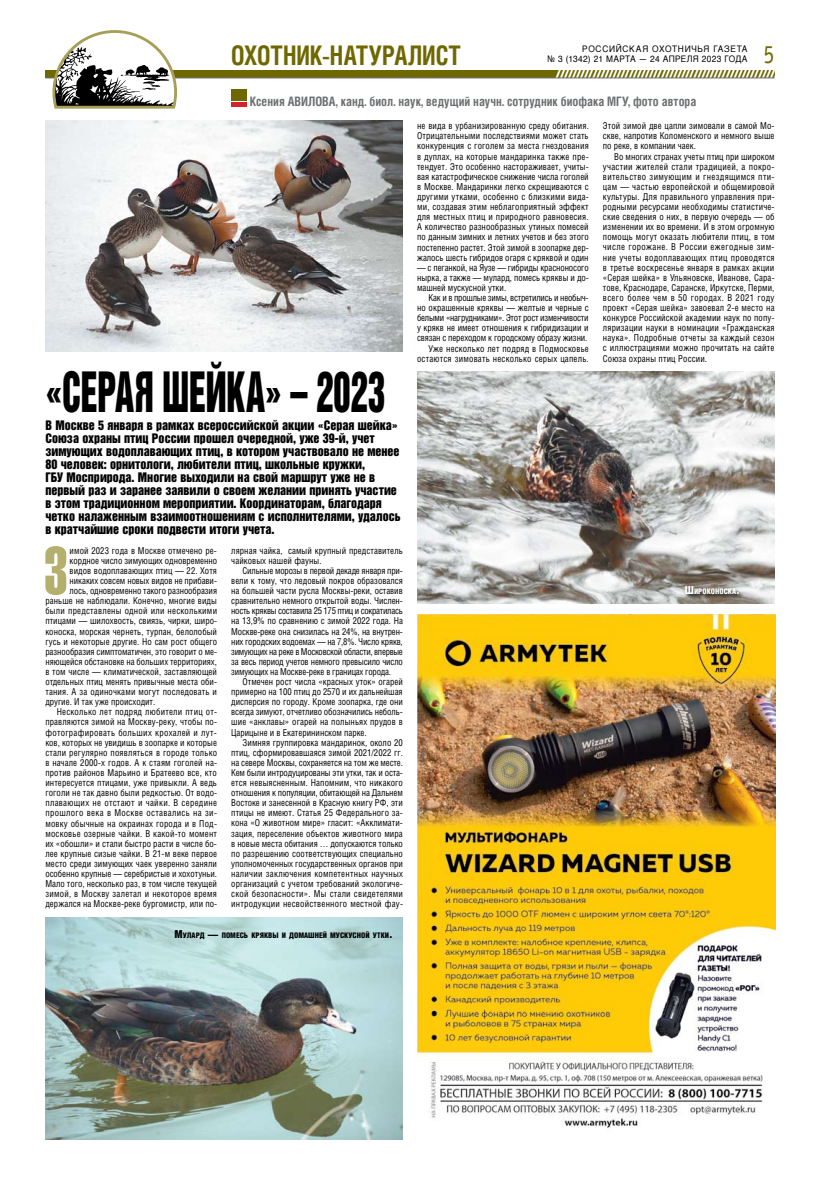
<style>
.page{position:relative;width:820px;height:1191px;background:#fff}
.page>*{position:absolute;margin:0;border:0;box-sizing:border-box;transform-origin:0 0}
.t1{font:66.2px "Helios Extra Compressed";color:#b5af6e;scale:.95 1}
.t2{font:50.8px "Helvetica Inserat LT Std";letter-spacing:-.005em;color:#000;scale:.68 1}
.t3{font:700 27px "Helios Cond";letter-spacing:-.005em;color:#6f6800;scale:.9 1}
.t4{font:26px "Officina Sans Book ITC";color:#6f6800;scale:.85 1}
.t5{font:700 13px "Helios Cond";color:#6d6f71;scale:.95 1}
.t6{font:12px/13px "Helvetica Inserat LT Std";color:#000}
.t7{font:9.5px/10.1px "Helios Cond";letter-spacing:.005em;color:#000;text-align:justify;scale:.95 1}
.t8{font:9.5px "Helios Cond";letter-spacing:.025em;color:#000;scale:.95 1}
.t9{font:9.5px "Helios Cond";letter-spacing:.03em;color:#000;scale:.95 1}
.t10{font:9.5px "Helios Cond";letter-spacing:.035em;color:#000;scale:.95 1}
.t11{font:9px/10px "Helvetica";letter-spacing:.07em;color:#000;scale:.93 1}
.t12{font:9px "Helvetica";letter-spacing:.035em;color:#000;scale:.93 1}
.t13{font:900 7.7px "Helios Cond";color:#000}
.t14{font:900 7.7px "Helios Cond";color:#fff}
.s1{font-size:11px}
</style>
<div class="page">
<div style="left:45px;top:70px;width:729px;height:8px;background:#6f6800"></div>
<hr style="left:45px;top:77px;width:729px;height:1px;background:#6d6f71">
<img style="left:45px;top:120px;width:358px;height:232px">
<img style="left:45px;top:917px;width:358px;height:223px">
<svg style="left:51px;top:30px;width:127px;height:79px"></svg>
<div style="left:231px;top:89px;width:16px;height:12px;background:#6f6800"></div>
<hr style="left:231px;top:102px;width:16px;height:4px;background:#d2232a">
<img style="left:417px;top:614px;width:358px;height:514px">
<img style="left:417px;top:372px;width:357px;height:231px">
<div style="left:684px;top:585px;width:59px;height:14px;background:#000;opacity:.75"></div>
<svg style="left:555px;top:70px;width:220px;height:8px"></svg>
<h3 class="t3" style="left:231px;top:39px;width:257px">ОХОТНИК-НАТУРАЛИСТ</h3>
<p class="t11" style="left:547px;top:44px;width:216px;text-indent:34px">РОССИЙСКАЯ ОХОТНИЧЬЯ ГАЗЕТА № 3 (1342) 21 марта</p>
<p class="t12" style="left:638px;top:52px;width:118px">— 24 апреля 2023 года</p>
<h3 class="t4" style="left:763px;top:39px;width:14px">5</h3>
<h3 class="t5" style="left:249px;top:93px;width:471px">Ксения АВИЛОВА, канд. биол. наук, ведущий научн. сотрудник биофака МГУ, фото автора</h3>
<h2 class="t2" style="left:45px;top:362px;width:501px">«СЕРАЯ ШЕЙКА» – 2023</h2>
<p class="t6" style="left:45px;top:418px;width:356px">В Москве 5 января в рамках всероссийской акции «Серая шейка» Союза охраны птиц России прошел очередной, уже 39-й, учет зимующих водоплавающих птиц, в котором участвовало не менее 80 человек: орнитологи, любители птиц, школьные кружки,<br>ГБУ Мосприрода. Многие выходили на свой маршрут уже не в первый раз и заранее заявили о своем желании принять участие в этом традиционном мероприятии. Координаторам, благодаря четко налаженным взаимоотношениям с исполнителями, удалось в кратчайшие сроки подвести итоги учета.</p>
<h1 class="t1" style="left:44px;top:533px;width:27px">З</h1>
<p class="t7" style="left:70px;top:545px;width:156px">имой 2023 года в Москве отмечено ре-</p>
<p class="t7" style="left:70px;top:555px;width:157px">кордное число зимующих одновременно</p>
<p class="t7" style="left:70px;top:565px;width:156px">видов водоплавающих птиц — 22. Хотя</p>
<p class="t7" style="left:70px;top:575px;width:156px">никаких совсем новых видов не прибави-</p>
<p class="t7" style="left:70px;top:585px;width:157px">лось, одновременно такого разнообразия</p>
<p class="t7" style="left:45px;top:595px;width:182px">раньше не наблюдали. Конечно, многие виды</p>
<p class="t8" style="left:45px;top:605px;width:182px">были представлены одной или несколькими</p>
<p class="t7" style="left:45px;top:616px;width:182px">птицами — шилохвость, свиязь, чирки, широ-</p>
<p class="t7" style="left:45px;top:626px;width:182px">коноска, морская чернеть, турпан, белолобый</p>
<p class="t7" style="left:45px;top:636px;width:182px">гусь и некоторые другие. Но сам рост общего</p>
<p class="t7" style="left:45px;top:646px;width:182px">разнообразия симптоматичен, это говорит о ме-</p>
<p class="t7" style="left:45px;top:656px;width:182px">няющейся обстановке на больших территориях,</p>
<p class="t7" style="left:45px;top:666px;width:182px">в том числе — климатической, заставляющей</p>
<p class="t7" style="left:45px;top:676px;width:182px">отдельных птиц менять привычные места оби-</p>
<p class="t7" style="left:45px;top:686px;width:182px">тания. А за одиночками могут последовать и</p>
<p class="t7" style="left:45px;top:696px;width:117px">другие. И так уже происходит.</p>
<p class="t8" style="left:57px;top:706px;width:170px">Несколько лет подряд любители птиц от-</p>
<p class="t7" style="left:45px;top:717px;width:182px">правляются зимой на Москву-реку, чтобы по-</p>
<p class="t9" style="left:45px;top:726px;width:182px">фотографировать больших крохалей и лут-</p>
<p class="t7" style="left:45px;top:737px;width:182px">ков, которых не увидишь в зоопарке и которые</p>
<p class="t7" style="left:45px;top:747px;width:182px">стали регулярно появляться в городе только</p>
<p class="t7" style="left:45px;top:757px;width:182px">в начале 2000-х годов. А к стаям гоголей на-</p>
<p class="t7" style="left:45px;top:767px;width:182px">против районов Марьино и Братеево все, кто</p>
<p class="t7" style="left:45px;top:777px;width:182px">интересуется птицами, уже привыкли. А ведь</p>
<p class="t7" style="left:45px;top:787px;width:182px">гоголи не так давно были редкостью. От водо-</p>
<p class="t9" style="left:45px;top:797px;width:182px">плавающих не отстают и чайки. В середине</p>
<p class="t10" style="left:45px;top:807px;width:182px">прошлого века в Москве оставались на зи-</p>
<p class="t7" style="left:45px;top:818px;width:182px">мовку обычные на окраинах города и в Под-</p>
<p class="t7" style="left:45px;top:828px;width:182px">московье озерные чайки. В какой-то момент</p>
<p class="t7" style="left:45px;top:838px;width:182px">их «обошли» и стали быстро расти в числе бо-</p>
<p class="t7" style="left:45px;top:848px;width:182px">лее крупные сизые чайки. В 21-м веке первое</p>
<p class="t7" style="left:45px;top:858px;width:182px">место среди зимующих чаек уверенно заняли</p>
<p class="t7" style="left:45px;top:868px;width:182px">особенно крупные — серебристые и хохотуньи.</p>
<p class="t7" style="left:45px;top:878px;width:182px">Мало того, несколько раз, в том числе текущей</p>
<p class="t8" style="left:45px;top:888px;width:182px">зимой, в Москву залетал и некоторое время</p>
<p class="t7" style="left:45px;top:898px;width:182px">держался на Москве-реке бургомистр, или по-</p>
<p class="t7" style="left:231px;top:545px;width:182px">лярная чайка, самый крупный представитель чайковых нашей фауны.</p>
<p class="t7" style="left:231px;top:565px;width:182px;text-indent:11px">Сильные морозы в первой декаде января при&shy;вели к тому, что ледовый покров образовался на большей части русла Москвы-реки, оставив сравнительно немного открытой воды. Числен&shy;ность кряквы составила 25 175 птиц и сократилась на 13,9% по сравнению с зимой 2022 года. На Москве-реке она снизилась на 24%, на внутрен&shy;них городских водоемах — на 7,8%. Число крякв, зимующих на реке в Московской области, впервые за весь период учетов немного превысило число зимующих на Москве-реке в границах города.</p>
<p class="t7" style="left:231px;top:676px;width:182px;text-indent:11px">Отмечен рост числа «красных уток» огарей примерно на 100 птиц до 2570 и их дальнейшая дисперсия по городу. Кроме зоопарка, где они всегда зимуют, отчетливо обозначились неболь&shy;шие «анклавы» огарей на полыньях прудов в Царицыне и в Екатерининском парке.</p>
<p class="t7" style="left:231px;top:737px;width:182px;text-indent:11px">Зимняя группировка мандаринок, около 20 птиц, сформировавшаяся зимой 2021/2022 гг. на севере Москвы, сохраняется на том же месте.<br>Кем были интродуцированы эти утки, так и оста&shy;ется невыясненным. Напомним, что никакого отношения к популяции, обитающей на Дальнем Востоке и занесенной в Красную книгу РФ, эти птицы не имеют. Статья 25 Федерального за&shy;кона «О животном мире» гласит: «Акклимати&shy;зация, переселение объектов животного мира в новые места обитания … допускаются только по разрешению соответствующих специально уполномоченных государственных органов при наличии заключения компетентных научных организаций с учетом требований экологиче&shy;ской безопасности». Мы стали свидетелями интродукции несвойственного местной фау-</p>
<p class="t13" style="left:174px;top:930px;width:220px"><span class="s1">М</span>улард <span class="s1">—</span> помесь кряквы и домашней мускусной утки<span class="s1">.</span></p>
<p class="t7" style="left:417px;top:121px;width:182px">не вида в урбанизированную среду обитания.<br>Отрицательными последствиями может стать конкуренция с гоголем за места гнездования в дуплах, на которые мандаринка также пре&shy;тендует. Это особенно настораживает, учиты&shy;вая катастрофическое снижение числа гоголей в Москве. Мандаринки легко скрещиваются с другими утками, особенно с близкими вида&shy;ми, создавая этим неблагоприятный эффект для местных птиц и природного равновесия.<br>А количество разнообразных утиных помесей по данным зимних и летних учетов и без этого постепенно растет. Этой зимой в зоопарке дер&shy;жалось шесть гибридов огаря с кряквой и один</p>
<p class="t7" style="left:417px;top:262px;width:182px">— с пеганкой, на Яузе — гибриды красноносого нырка, а также — мулард, помесь кряквы и до&shy;машней мускусной утки.</p>
<p class="t7" style="left:417px;top:292px;width:182px;text-align:right">Как и в прошлые зимы, встретились и необыч-<br>но окрашенные кряквы — желтые и черные с белыми «нагрудниками». Этот рост изменчивости у крякв не имеет отношения к гибридизации и связан с переходом к городскому образу жизни.<br>Уже несколько лет подряд в Подмосковье остаются зимовать несколько серых цапель.</p>
<p class="t7" style="left:602px;top:121px;width:182px">Этой зимой две цапли зимовали в самой Мо&shy;скве, напротив Коломенского и немного выше по реке, в компании чаек.</p>
<p class="t7" style="left:602px;top:151px;width:182px;text-indent:11px">Во многих странах учеты птиц при широком участии жителей стали традицией, а покро&shy;вительство зимующим и гнездящимся пти&shy;цам — частью европейской и общемировой культуры. Для правильного управления при&shy;родными ресурсами необходимы статистиче&shy;ские сведения о них, в первую очередь — об изменении их во времени. И в этом огромную помощь могут оказать любители птиц, в том числе горожане. В России ежегодные зим&shy;ние учеты водоплавающих птиц проводятся в третье воскресенье января в рамках акции «Серая шейка» в Ульяновске, Иванове, Сара&shy;тове, Краснодаре, Саранске, Иркутске, Перми, всего более чем в 50 городах. В 2021 году проект «Серая шейка» завоевал 2-е место на конкурсе Российской академии наук по попу&shy;ляризации науки в номинации «Гражданская наука». Подробные отчеты за каждый сезон с иллюстрациями можно прочитать на сайте Союза охраны птиц России.</p>
<p class="t14" style="left:684px;top:587px;width:57px"><span class="s1">Ш</span>ироконоска<span class="s1">.</span></p>
</div>
